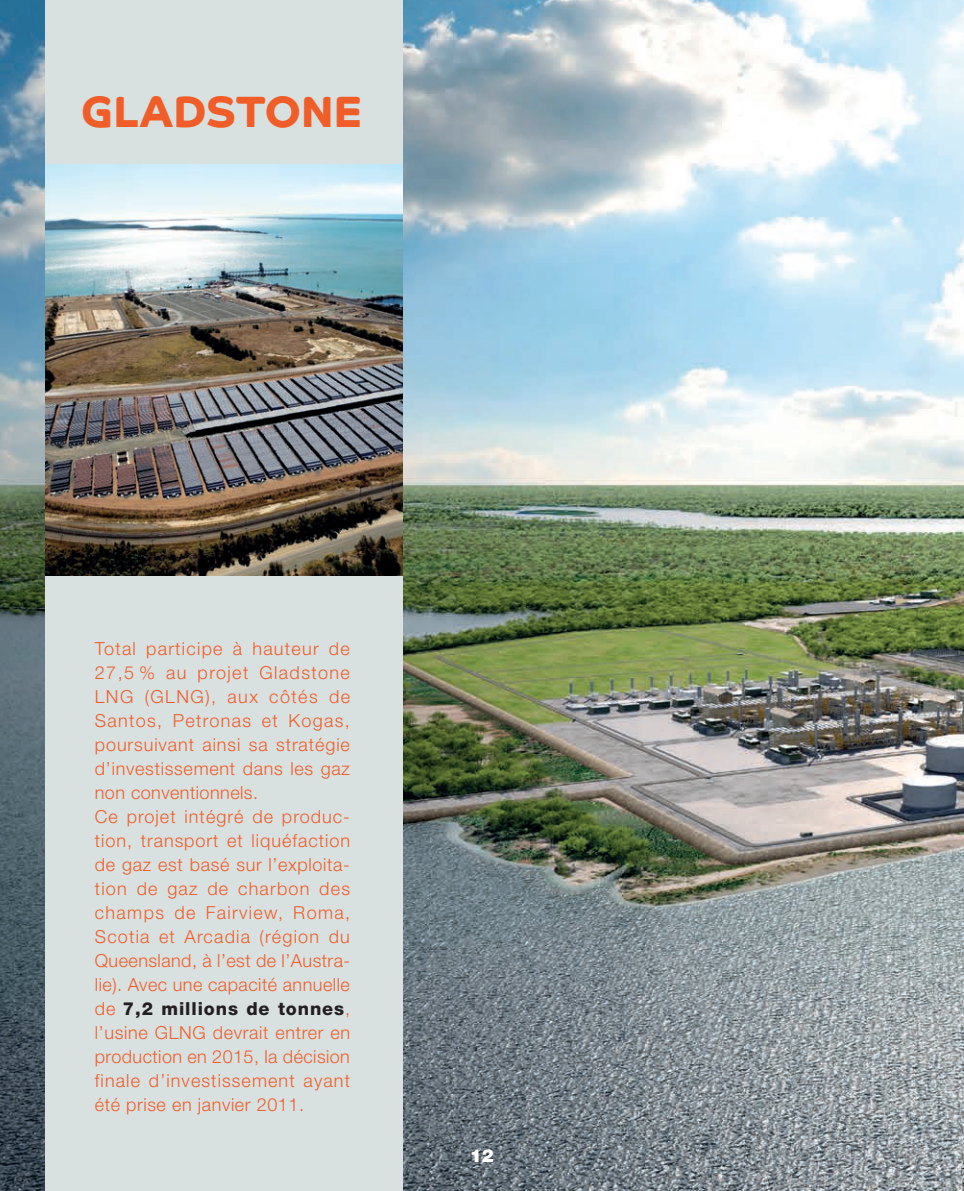
<style>
.page{position:relative;width:964px;height:1191px;background:#fff}
.page>*{position:absolute;margin:0;border:0;box-sizing:border-box;transform-origin:0 0}
.t1{font:700 44px "Co Headline Corp";color:#f15d29}
.t2{font:300 18px/24px "Helvetica Neue LT";letter-spacing:.05em;color:#f15d29}
.t3{font:900 18px "Helvetica Neue LT";color:#fff}
.s1{font-weight:800;color:#231f20}
</style>
<div class="page">
<img style="left:0;top:0;width:964px;height:1191px">
<div style="left:45px;top:0;width:358px;height:1191px;background:#d8e1e0"></div>
<img style="left:45px;top:164px;width:358px;height:411px">
<h1 class="t1" style="left:81px;top:85px;width:282px">GLADSTONE</h1>
<p class="t2" style="left:95px;top:636px;width:257px">Total participe à hauteur de<br>27,5 % au projet Gladstone<br>LNG (GLNG), aux côtés de<br>Santos, Petronas et Kogas, poursuivant ainsi sa stratégie d’investissement dans les gaz non conventionnels.<br>Ce projet intégré de produc&shy;tion, transport et liquéfaction de gaz est basé sur l’exploita&shy;tion de gaz de charbon des champs de Fairview, Roma,<br>Scotia et Arcadia (région du<br>Queensland, à l’est de l’Austra&shy;lie). Avec une capacité annuelle de <span class="s1">7,2 millions de tonnes</span>, l’usine GLNG devrait entrer en production en 2015, la décision finale d’investissement ayant été prise en janvier 2011.</p>
<p class="t3" style="left:470px;top:1145px;width:26px">12</p>
</div>
